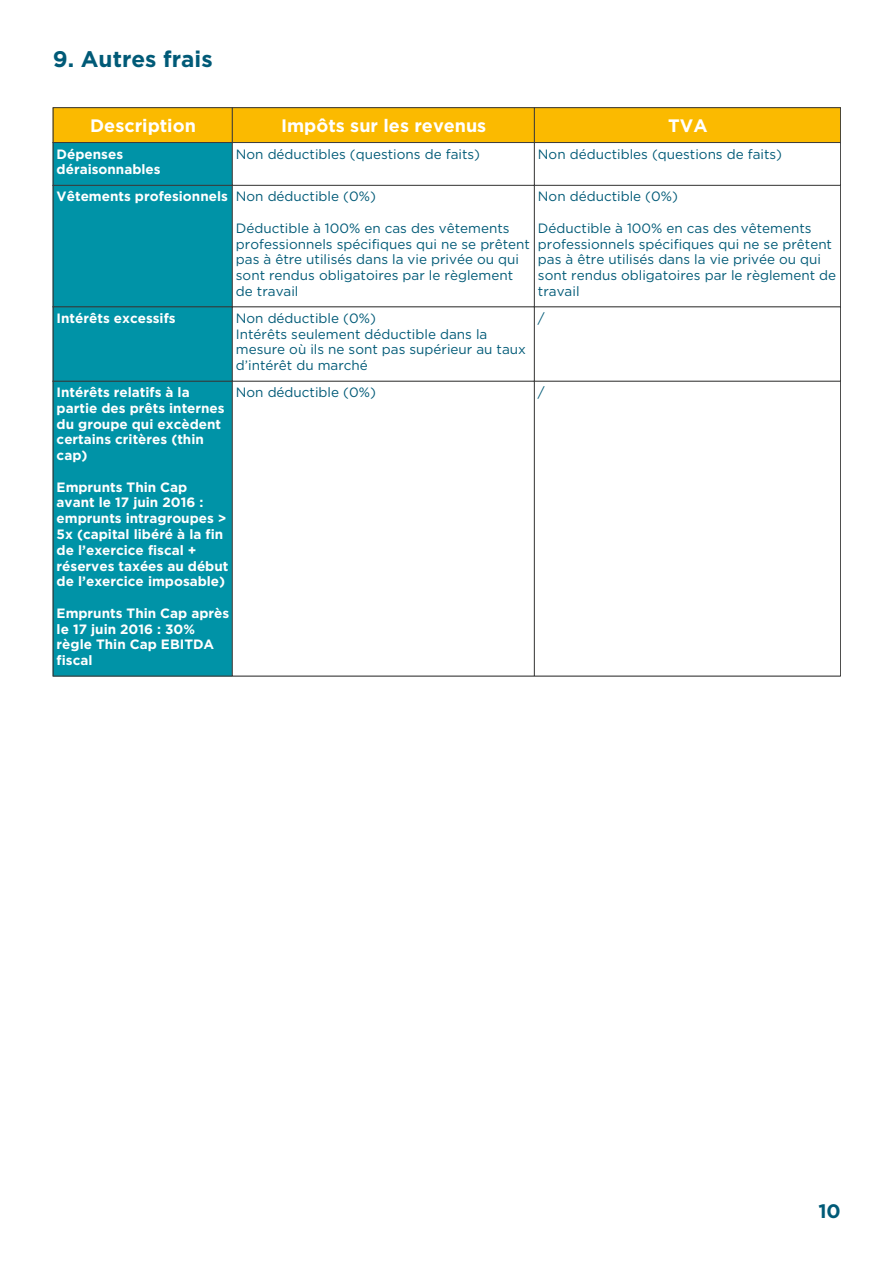
<style>
.page{position:relative;width:894px;height:1264px;background:#fff}
.page>*{position:absolute;margin:0;border:0;box-sizing:border-box;transform-origin:0 0}
.t1{font:700 22.5px "Gotham";color:#005a77}
.t2{font:700 19.5px "Gotham";color:#005a77}
.t3{font:700 18px "Gotham";color:#fff}
.t4{font:13.5px/15.8px "Gotham";color:#005a77}
.t5{font:700 13.5px/15.8px "Gotham";color:#fff}
</style>
<div class="page">
<div style="left:54px;top:108px;width:786px;height:34px;background:#fbba00"></div>
<div style="left:54px;top:143px;width:178px;height:532px;background:#0093a7"></div>
<svg style="left:233px;top:143px;width:301px;height:532px"></svg>
<hr style="left:53px;top:108px;width:1px;height:567px;background:#3c3c3b">
<hr style="left:232px;top:108px;width:1px;height:567px;background:#3c3c3b">
<hr style="left:534px;top:108px;width:1px;height:567px;background:#3c3c3b">
<hr style="left:840px;top:108px;width:1px;height:567px;background:#3c3c3b">
<hr style="left:53px;top:107px;width:787px;height:1px;background:#3c3c3b">
<hr style="left:53px;top:142px;width:787px;height:1px;background:#3c3c3b">
<hr style="left:53px;top:185px;width:787px;height:1px;background:#3c3c3b">
<hr style="left:53px;top:306px;width:787px;height:1px;background:#3c3c3b">
<hr style="left:53px;top:381px;width:787px;height:1px;background:#3c3c3b">
<hr style="left:53px;top:675px;width:787px;height:1px;background:#3c3c3b">
<p class="t1" style="left:53px;top:45px;width:161px">9. Autres frais</p>
<p class="t3" style="left:90px;top:114px;width:107px">Description</p>
<p class="t3" style="left:281px;top:114px;width:207px">Impôts sur les revenus</p>
<p class="t3" style="left:668px;top:114px;width:41px">TVA</p>
<p class="t5" style="left:57px;top:146px;width:105px">Dépenses déraisonnables</p>
<p class="t4" style="left:236px;top:146px;width:246px">Non déductibles (questions de faits)</p>
<p class="t4" style="left:538px;top:146px;width:246px">Non déductibles (questions de faits)</p>
<p class="t5" style="left:57px;top:188px;width:173px">Vêtements profesionnels</p>
<p class="t4" style="left:236px;top:188px;width:141px">Non déductible (0%)</p>
<p class="t4" style="left:236px;top:220px;width:295px">Déductible à 100% en cas des vêtements professionnels spécifiques qui ne se prêtent pas à être utilisés dans la vie privée ou qui sont rendus obligatoires par le règlement de travail</p>
<p class="t4" style="left:538px;top:188px;width:141px">Non déductible (0%)</p>
<p class="t4" style="left:538px;top:220px;width:300px">Déductible à 100% en cas des vêtements professionnels spécifiques qui ne se prêtent pas à être utilisés dans la vie privée ou qui sont rendus obligatoires par le règlement de travail</p>
<p class="t5" style="left:57px;top:310px;width:120px">Intérêts excessifs</p>
<p class="t4" style="left:236px;top:310px;width:141px">Non déductible (0%)</p>
<p class="t4" style="left:236px;top:326px;width:291px">Intérêts seulement déductible dans la mesure où ils ne sont pas supérieur au taux d’intérêt du marché</p>
<p class="t4" style="left:538px;top:310px;width:8px">/</p>
<p class="t5" style="left:57px;top:384px;width:169px">Intérêts relatifs à la partie des prêts internes du groupe qui excèdent certains critères (thin cap)</p>
<p class="t5" style="left:57px;top:479px;width:173px">Emprunts Thin Cap avant le 17 juin 2016 : emprunts intragroupes &gt;<br>5x (capital libéré à la fin de l’exercice fiscal + réserves taxées au début de l’exercice imposable)</p>
<p class="t5" style="left:57px;top:605px;width:174px">Emprunts Thin Cap après le 17 juin 2016 : 30% règle Thin Cap EBITDA fiscal</p>
<p class="t4" style="left:236px;top:384px;width:141px">Non déductible (0%)</p>
<p class="t4" style="left:538px;top:384px;width:8px">/</p>
<p class="t2" style="left:818px;top:1199px;width:24px">10</p>
</div>
